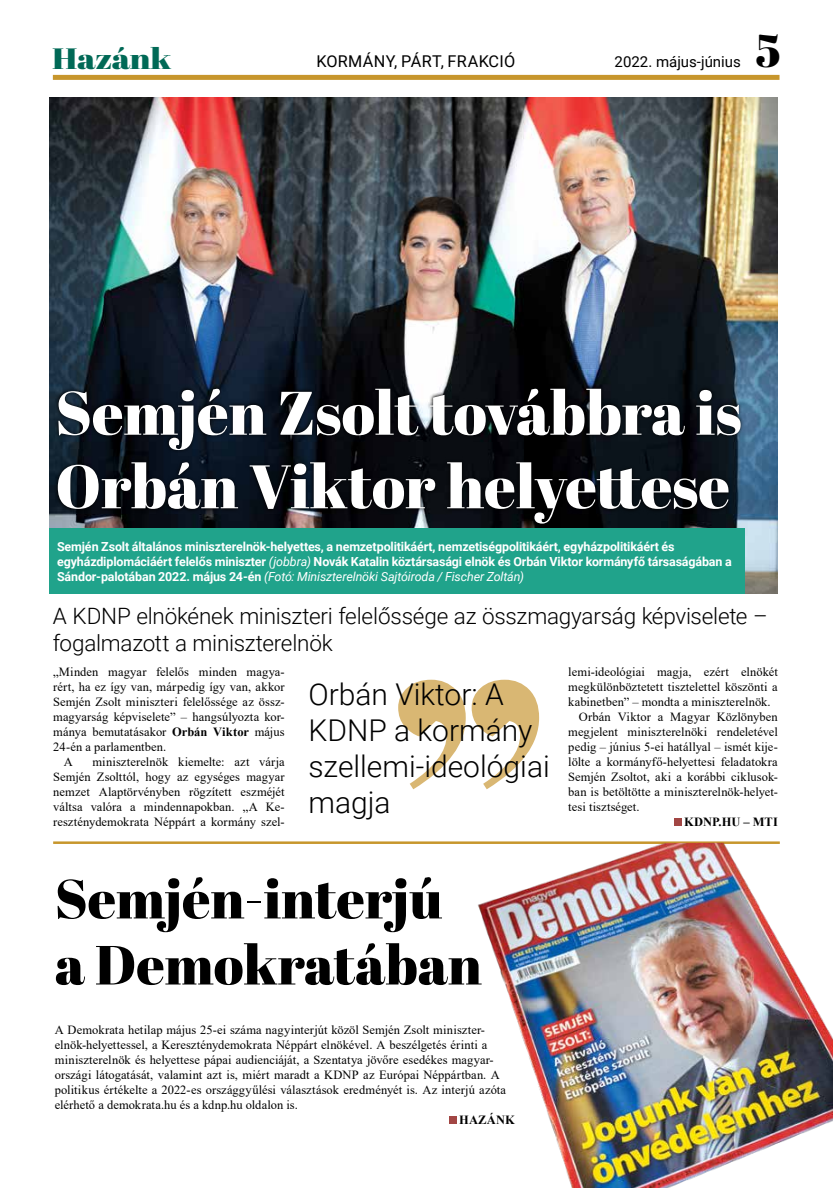
<style>
.page{position:relative;width:833px;height:1188px;background:#fff}
.page>*{position:absolute;margin:0;border:0;box-sizing:border-box;transform-origin:0 0}
.t1{font:396.88px "Abril Fatface";color:#d9b773}
.t2{font:61.25px/73.5px "Abril Fatface";color:#fff}
.t3{font:55px/66px "Abril Fatface";color:#000}
.t4{font:46.25px "Abril Fatface";color:#000}
.t5{font:300 30px/36px "Roboto";color:#000}
.t6{font:29.38px "Abril Fatface";letter-spacing:-.01em;color:#006956;scale:1.15 1}
.t7{font:300 22.5px/27px "Roboto";letter-spacing:-.01em;color:#000}
.t8{font:16.25px "Roboto";letter-spacing:.02em;color:#000}
.t9{font:15px "Roboto";color:#000}
.t10{font:12.5px/15px "Times New Roman";letter-spacing:.005em;color:#000;text-align:justify}
.t11{font:700 12.5px/15px "Roboto";letter-spacing:-.01em;color:#fff}
.t12{font:700 12.5px "Times New Roman";letter-spacing:.01em;color:#000}
.s1{font-weight:400;font-style:italic}
.s2{font-weight:700}
</style>
<div class="page">
<div style="left:53px;top:75px;width:726px;height:5px;background:#c7962c"></div>
<div style="left:674px;top:818px;width:7px;height:7px;background:#a24644"></div>
<img style="left:50px;top:97px;width:728px;height:497px">
<div style="left:50px;top:528px;width:695px;height:66px;background:#20a38b"></div>
<hr style="left:53px;top:841px;width:727px;height:2px;background:#c7962c">
<div style="left:449px;top:1116px;width:7px;height:7px;background:#a24644"></div>
<img style="left:473px;top:842px;width:360px;height:345px">
<svg style="left:54px;top:385px;width:690px;height:142px;background:#0b0f15"></svg>
<h3 class="t6" style="left:52px;top:38px;width:105px">Hazánk</h3>
<h3 class="t8" style="left:316px;top:50px;width:200px">KORMÁNY, PÁRT, FRAKCIÓ</h3>
<p class="t9" style="left:614px;top:51px;width:128px">2022. május-június</p>
<h3 class="t4" style="left:756px;top:18px;width:26px">5</h3>
<h2 class="t2" style="left:55px;top:374px;width:688px">Semjén Zsolt továbbra is<br>Orbán Viktor helyettese</h2>
<p class="t11" style="left:57px;top:538px;width:676px">Semjén Zsolt általános miniszterelnök-helyettes, a nemzetpolitikáért, nemzetiségpolitikáért, egyházpolitikáért és egyházdiplomáciáért felelős miniszter <span class="s1">(jobbra)</span> Novák Katalin köztársasági elnök és Orbán Viktor kormányfő társaságában a<br>Sándor-palotában 2022. május 24-én <span class="s1">(Fotó: Miniszterelnöki Sajtóiroda / Fischer Zoltán)</span></p>
<h3 class="t7" style="left:53px;top:601px;width:716px">A KDNP elnökének miniszteri felelőssége az összmagyarság képviselete – fogalmazott a miniszterelnök</h3>
<p class="t10" style="left:53px;top:663px;width:233px">„Minden magyar felelős minden magya-</p>
<p class="t10" style="left:53px;top:678px;width:233px">rért, ha ez így van, márpedig így van, akkor</p>
<p class="t10" style="left:53px;top:693px;width:233px">Semjén Zsolt miniszteri felelőssége az össz-</p>
<p class="t10" style="left:53px;top:708px;width:233px">magyarság képviselete” – hangsúlyozta kor-</p>
<p class="t10" style="left:53px;top:723px;width:233px">mánya bemutatásakor <span class="s2">Orbán Viktor</span> május</p>
<p class="t10" style="left:53px;top:738px;width:115px">24-én a parlamentben.</p>
<p class="t10" style="left:64px;top:753px;width:11px">A</p>
<p class="t10" style="left:53px;top:753px;width:233px;text-indent:39px">miniszterelnök kiemelte: azt várja Semjén Zsolttól, hogy az egységes magyar nemzet Alaptörvényben rögzített eszméjét váltsa valóra a mindennapokban. „A Ke&shy;reszténydemokrata Néppárt a kormány szel-</p>
<h1 class="t1" style="left:380px;top:310px;width:178px">„</h1>
<h3 class="t5" style="left:308px;top:674px;width:243px">Orbán Viktor: A<br>KDNP a kormány szellemi-ideológiai magja</h3>
<h3 class="t3" style="left:55px;top:864px;width:428px">Semjén-interjú a Demokratában</h3>
<p class="t10" style="left:55px;top:1021px;width:453px;text-align:left">A Demokrata hetilap május 25-ei száma nagyinterjút közöl Semjén Zsolt miniszter&shy;elnök-helyettessel, a Kereszténydemokrata Néppárt elnökével. A beszélgetés érinti a miniszterelnök és helyettese pápai audienciáját, a Szentatya jövőre esedékes magyar&shy;országi látogatását, valamint azt is, miért maradt a KDNP az Európai Néppártban. A politikus értékelte a 2022-es országgyűlési választások eredményét is. Az interjú azóta elérhető a demokrata.hu és a kdnp.hu oldalon is.</p>
<p class="t12" style="left:459px;top:1110px;width:57px">HAZÁNK</p>
<p class="t10" style="left:568px;top:663px;width:211px">lemi-ideológiai magja, ezért elnökét</p>
<p class="t10" style="left:568px;top:678px;width:211px">megkülönböztetett tisztelettel köszönti a</p>
<p class="t10" style="left:568px;top:693px;width:204px">kabinetben” – mondta a miniszterelnök.</p>
<p class="t10" style="left:579px;top:708px;width:200px">Orbán Viktor a Magyar Közlönyben</p>
<p class="t10" style="left:568px;top:723px;width:211px">megjelent miniszterelnöki rendeletével</p>
<p class="t10" style="left:568px;top:738px;width:211px">pedig – június 5-ei hatállyal – ismét kije-</p>
<p class="t10" style="left:568px;top:753px;width:211px">lölte a kormányfő-helyettesi feladatokra</p>
<p class="t10" style="left:568px;top:768px;width:211px">Semjén Zsoltot, aki a korábbi ciklusok-</p>
<p class="t10" style="left:568px;top:783px;width:211px">ban is betöltötte a miniszterelnök-helyet-</p>
<p class="t10" style="left:568px;top:798px;width:73px">tesi tisztséget.</p>
<p class="t12" style="left:684px;top:812px;width:95px">KDNP.HU – MTI</p>
</div>
